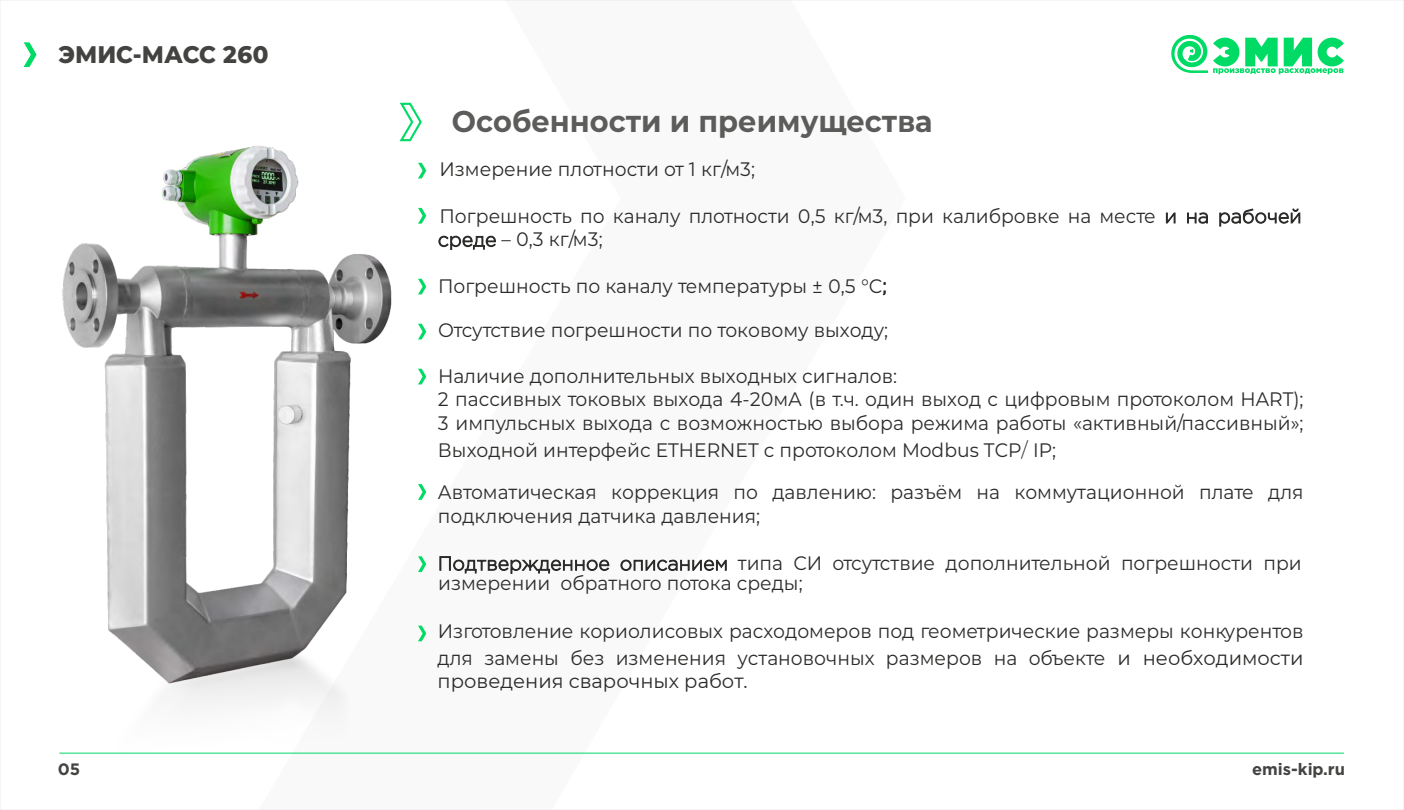
<style>
.page{position:relative;width:1404px;height:810px;background:#fff}
.page>*{position:absolute;margin:0;border:0;box-sizing:border-box;transform-origin:0 0}
.t1{font:700 30px "RD.Montserrat";color:#5c5c5b}
.t2{font:800 24px "RD.Montserrat";color:#434342}
.t3{font:19.5px/23.1px "RD.Montserrat";color:#2b2b2a}
.t4{font:19.5px "Montserrat";color:#2b2b2a}
.t5{font:700 16.5px "Gotham Pro";color:#434342}
.s1{font-family:"Gotham Pro";font-weight:300}
.s2{font-family:"Montserrat";font-weight:300}
.s3{font-family:"Montserrat"}
</style>
<div class="page">
<svg style="left:1171px;top:35px;width:172px;height:39px"></svg>
<hr style="left:59px;top:753px;width:1284px;height:1px;background:#00db66">
<svg style="left:418px;top:163px;width:8px;height:16px"></svg>
<svg style="left:24px;top:42px;width:13px;height:25px"></svg>
<svg style="left:399px;top:102px;width:23px;height:40px"></svg>
<svg style="left:418px;top:208px;width:8px;height:16px"></svg>
<svg style="left:418px;top:279px;width:8px;height:15px"></svg>
<svg style="left:418px;top:324px;width:8px;height:15px"></svg>
<svg style="left:418px;top:369px;width:8px;height:15px"></svg>
<svg style="left:418px;top:484px;width:8px;height:16px"></svg>
<svg style="left:418px;top:556px;width:8px;height:16px"></svg>
<svg style="left:418px;top:626px;width:8px;height:15px"></svg>
<img style="left:62px;top:146px;width:330px;height:422px">
<img style="left:80px;top:568px;width:282px;height:186px">
<p class="t2" style="left:59px;top:40px;width:212px">ЭМИС-МАСС 260</p>
<h1 class="t1" style="left:452px;top:103px;width:482px">Особенности и преимущества</h1>
<p class="t3" style="left:439px;top:157px;width:317px">Измерение плотности от 1 кг/м3;</p>
<p class="t3" style="left:437px;top:204px;width:865px">Погрешность по каналу плотности 0,5 кг/м3, при калибровке на месте <span class="s1">и на рабочей среде</span> – 0,3 кг/м3;</p>
<p class="t3" style="left:438px;top:274px;width:450px">Погрешность по каналу температуры ± 0,5 °С<span class="s1">;</span></p>
<p class="t3" style="left:438px;top:319px;width:452px">Отсутствие погрешности по токовому выходу;</p>
<p class="t3" style="left:438px;top:365px;width:867px">Наличие дополнительных выходных сигналов:<br>2 пассивных токовых выхода 4-20мА (в т.ч. один выход с цифровым протоколом HART);<br>3 импульсных выхода с возможностью выбора режима работы «активный/пассивный»;</p>
<p class="t3" style="left:438px;top:428px;width:867px;line-height:42.8px">Выходной интерфейс ETHERNET с протоколом Modbus TCP<span class="s2">/</span> IP;<br>Автоматическая коррекция по давлению: разъём на коммутационной плате для</p>
<p class="t3" style="left:438px;top:504px;width:324px">подключения датчика давления;</p>
<p class="t3" style="left:438px;top:553px;width:865px;line-height:20.1px"><span class="s1">Подтвержденное описанием</span> типа СИ отсутствие дополнительной погрешности при измерении обратного потока среды;</p>
<p class="t3" style="left:437px;top:617px;width:867px;line-height:27px">Изготовление кориолисовых расходомеров под геометрические размеры конкурентов для замены без изменения установочных размеров на объекте <span class="s3">и необходимости</span></p>
<p class="t4" style="left:437px;top:668px;width:311px">проведения сварочных работ.</p>
<p class="t5" style="left:58px;top:760px;width:24px">05</p>
<p class="t5" style="left:1251px;top:763px;width:94px">emis-kip.ru</p>
</div>
